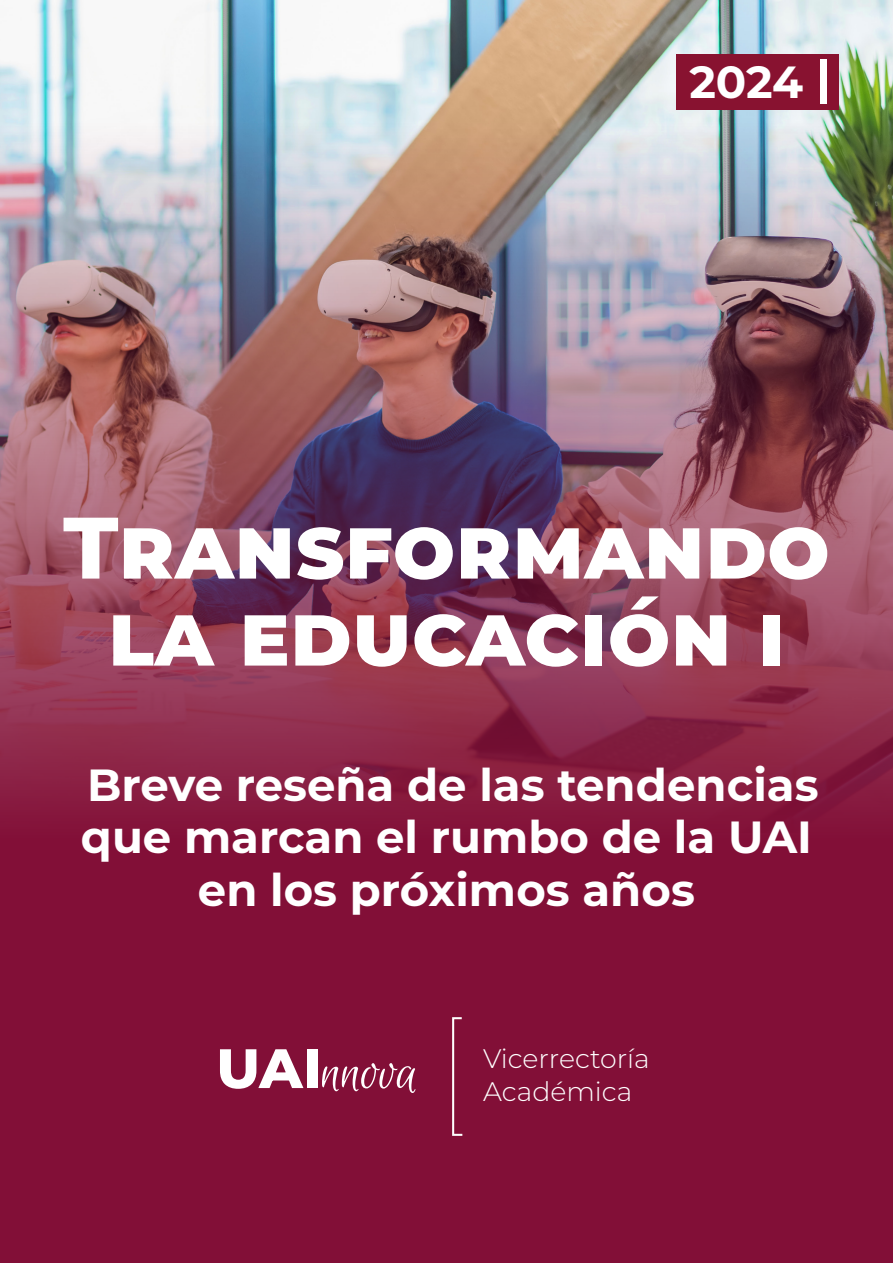
<style>
.page{position:relative;width:893px;height:1263px;background:#fff}
.page>*{position:absolute;margin:0;border:0;box-sizing:border-box;transform-origin:0 0}
.t1{font:800 87px/87px "Montserrat";color:#fff;text-align:center}
.t2{font:55.35px "Euphoria Script";color:#fff}
.t3{font:700 45px/52.5px "Montserrat";color:#fff;text-align:center}
.t4{font:300 26.85px "Montserrat";color:#fff}
.s1{font-family:"Montserrat";font-weight:800}
</style>
<div class="page">
<img style="left:0;top:0;width:893px;height:1263px">
<svg style="left:451px;top:1016px;width:13px;height:121px;background:#97395a"></svg>
<div style="left:676px;top:54px;width:163px;height:55px;background:#881230"></div>
<div style="left:821px;top:60px;width:6px;height:44px;background:#fff"></div>
<p class="t3" style="left:689px;top:53px;width:115px">2024</p>
<p class="t1" style="left:63px;top:499px;width:768px">Transformando la educación i</p>
<p class="t3" style="left:81px;top:756px;width:739px">Breve reseña de las tendencias que marcan el rumbo de la UAI en los próximos años</p>
<p class="t2" style="left:216px;top:1043px;width:203px"><span class="s1">UAI</span>nnova</p>
<p class="t4" style="left:483px;top:1041px;width:168px">Vicerrectoría</p>
<p class="t4" style="left:483px;top:1073px;width:151px">Académica</p>
</div>
